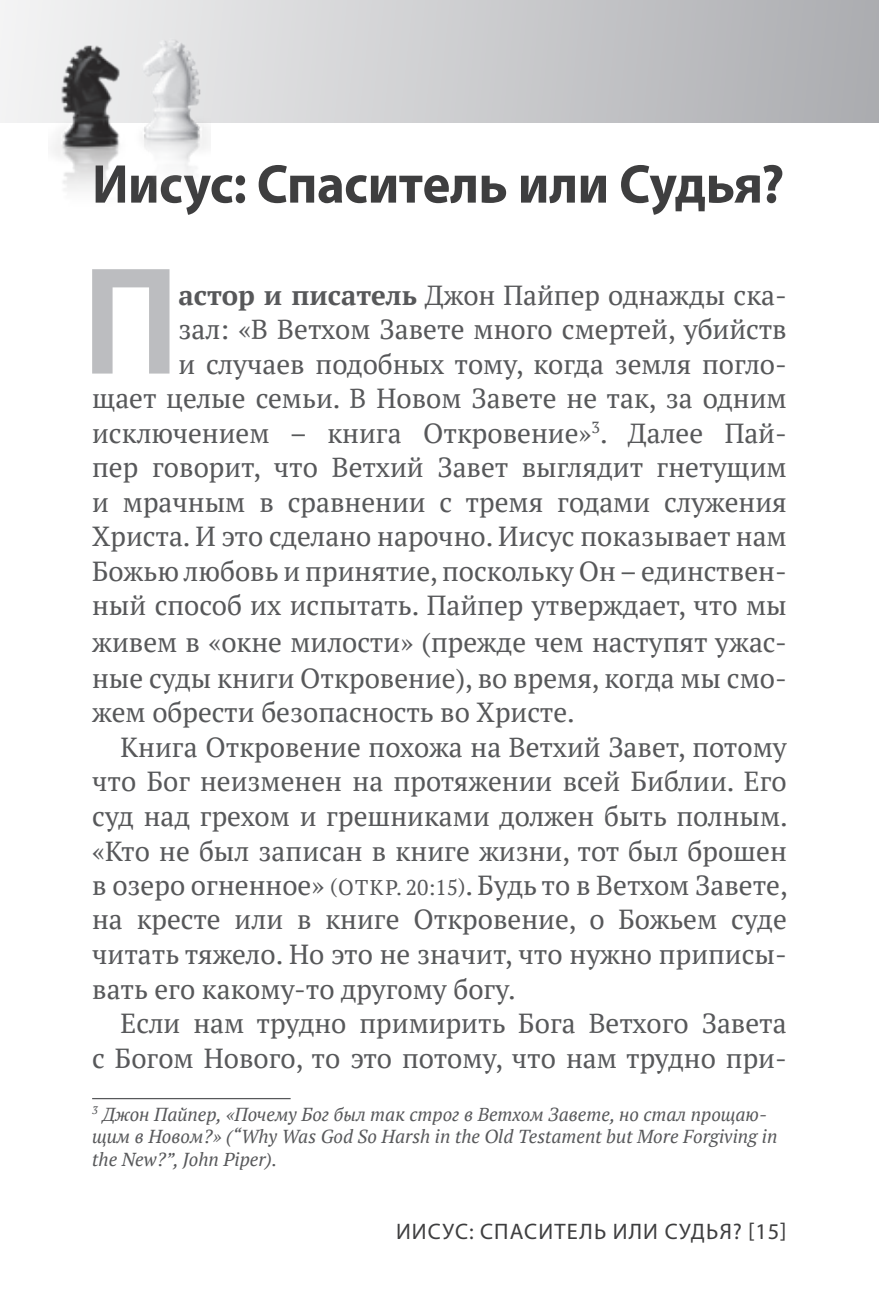
<style>
.page{position:relative;width:879px;height:1312px;background:#fff}
.page>*{position:absolute;margin:0;border:0;box-sizing:border-box;transform-origin:0 0}
.t1{font:700 149px "PT Sans";color:#bcbdc0}
.t2{font:700 55px "Myriad Pro";letter-spacing:-.01em;color:#3e3e3f;scale:.96 1}
.t3{font:27.5px "PT Serif";color:#57585a}
.t4{font:22.5px "Myriad Pro";letter-spacing:.05em;color:#3e3e3f}
.t5{font:italic 18.75px/22.5px "PT Serif";color:#57585a}
.s1{font-weight:700}
.s2{font-size:21.25px}
</style>
<div class="page">
<div style="left:0;top:0;width:879px;height:122px;background:linear-gradient(to right,#f3f4f4,#abacb0)"></div>
<img style="left:49px;top:39px;width:78px;height:151px">
<img style="left:127px;top:34px;width:83px;height:142px">
<hr style="left:92px;top:1097px;width:199px;height:1px;background:#57585a">
<h2 class="t2" style="left:92px;top:153px;width:722px">Иисус: Спаситель или Судья?</h2>
<h1 class="t1" style="left:83px;top:223px;width:97px">П</h1>
<p class="t3" style="left:178px;top:277px;width:610px"><span class="s1">астор и писатель</span> Джон Пайпер однажды ска-</p>
<p class="t3" style="left:178px;top:311px;width:610px">зал: «В Ветхом Завете много смертей, убийств</p>
<p class="t3" style="left:178px;top:346px;width:610px">и случаев подобных тому, когда земля погло-</p>
<p class="t3" style="left:92px;top:380px;width:696px">щает целые семьи. В Новом Завете не так, за одним</p>
<p class="t3" style="left:92px;top:415px;width:696px">исключением – книга Откровение»<sup>3</sup>. Далее Пай-</p>
<p class="t3" style="left:92px;top:449px;width:696px">пер говорит, что Ветхий Завет выглядит гнетущим</p>
<p class="t3" style="left:92px;top:484px;width:696px">и мрачным в сравнении с тремя годами служения</p>
<p class="t3" style="left:92px;top:518px;width:696px">Христа. И это сделано нарочно. Иисус показывает нам</p>
<p class="t3" style="left:92px;top:553px;width:696px">Божью любовь и принятие, поскольку Он – единствен-</p>
<p class="t3" style="left:92px;top:587px;width:696px">ный способ их испытать. Пайпер утверждает, что мы</p>
<p class="t3" style="left:92px;top:624px;width:696px">живем в «окне милости» (прежде чем наступят ужас-</p>
<p class="t3" style="left:92px;top:660px;width:696px">ные суды книги Откровение), во время, когда мы смо-</p>
<p class="t3" style="left:92px;top:694px;width:484px">жем обрести безопасность во Христе.</p>
<p class="t3" style="left:120px;top:729px;width:668px">Книга Откровение похожа на Ветхий Завет, потому</p>
<p class="t3" style="left:92px;top:763px;width:696px">что Бог неизменен на протяжении всей Библии. Его</p>
<p class="t3" style="left:92px;top:798px;width:697px">суд над грехом и грешниками должен быть полным.</p>
<p class="t3" style="left:92px;top:832px;width:696px">«Кто не был записан в книге жизни, тот был брошен</p>
<p class="t3" style="left:92px;top:867px;width:697px">в озеро огненное» <span class="s2">(ОТКР. 20:15)</span>. Будь то в Ветхом Завете,</p>
<p class="t3" style="left:92px;top:901px;width:696px">на кресте или в книге Откровение, о Божьем суде</p>
<p class="t3" style="left:92px;top:936px;width:696px">читать тяжело. Но это не значит, что нужно приписы-</p>
<p class="t3" style="left:92px;top:970px;width:425px">вать его какому-то другому богу.</p>
<p class="t3" style="left:120px;top:1005px;width:668px">Если нам трудно примирить Бога Ветхого Завета</p>
<p class="t3" style="left:92px;top:1039px;width:696px">с Богом Нового, то это потому, что нам трудно при-</p>
<p class="t5" style="left:92px;top:1102px;width:687px"><sup>3</sup> Джон Пайпер, «Почему Бог был так строг в Ветхом Завете, но стал прощаю&shy;щим в Новом?» (“Why Was God So Harsh in the Old Testament but More Forgiving in the New?”, John Piper).</p>
<p class="t4" style="left:396px;top:1219px;width:157px">Иисус: Спасител</p>
<p class="t4" style="left:594px;top:1219px;width:34px">ь или</p>
<p class="t4" style="left:664px;top:1219px;width:123px">Судья? [15]</p>
</div>
